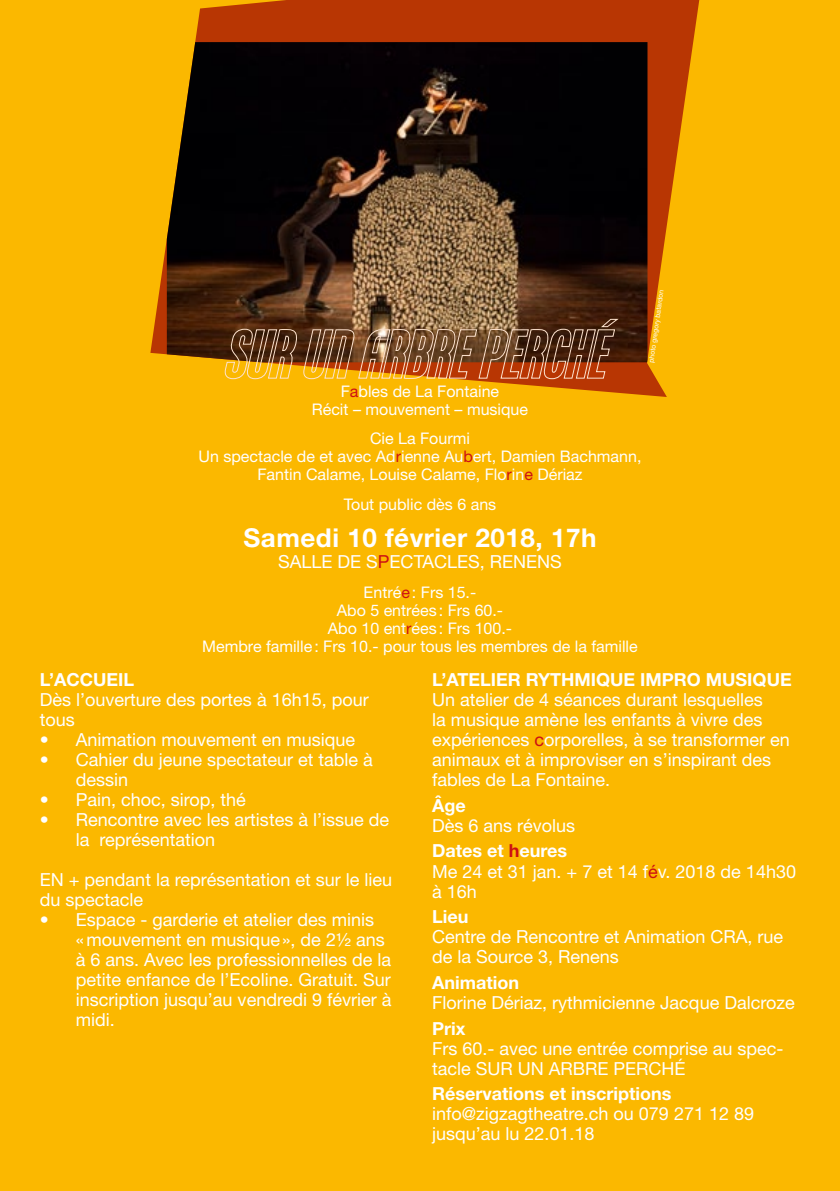
<style>
.page{position:relative;width:840px;height:1191px;background:#fff}
.page>*{position:absolute;margin:0;border:0;box-sizing:border-box;transform-origin:0 0}
.t1{font:700 26px "Helvetica Neue LT";letter-spacing:.02em;color:#fff}
.t2{font:18px/20px "Helvetica Neue LT";color:#fff}
.t3{font:700 18px "Helvetica Neue LT";color:#fff}
.t4{font:16px/18px "Helvetica Neue LT";color:#fff;text-align:center}
.t5{font:6.8px "Helvetica Neue LT";color:#fff}
.s1{color:#cd1013}
.s2{font-weight:700}
.s3{font-weight:700;color:#cd1013}
</style>
<div class="page">
<div style="left:0;top:0;width:839px;height:1191px;background:#fbb800"></div>
<svg style="left:150px;top:0;width:548px;height:397px;background:#d67101"></svg>
<img style="left:167px;top:42px;width:480px;height:320px">
<svg style="left:224px;top:318px;width:395px;height:61px;background:#8b572e"></svg>
<p class="t5" style="left:646px;top:362px;width:74px;rotate:-82deg">photo gregory batardon</p>
<p class="t4" style="left:311px;top:382px;width:218px">F<span class="s1">a</span>bles de La Fontaine<br>Récit – mouvement – musique</p>
<p class="t4" style="left:198px;top:429px;width:444px">Cie La Fourmi<br>Un spectacle de et avec Ad<span class="s1">r</span>ienne Au<span class="s1">b</span>ert, Damien Bachmann,<br>Fantin Calame, Louise Calame, Flo<span class="s1">r</span>in<span class="s1">e</span> Dériaz</p>
<p class="t4" style="left:343px;top:495px;width:154px">Tout public dès 6 ans</p>
<h1 class="t1" style="left:243px;top:521px;width:354px">Samedi 10 février 2018, 17h</h1>
<p class="t2" style="left:278px;top:551px;width:285px">SALLE DE S<span class="s1">P</span>ECTACLES, RENENS</p>
<p class="t4" style="left:202px;top:582px;width:437px">Entré<span class="s1">e</span>: Frs 15.-<br>Abo 5 entrées: Frs 60.-<br>Abo 10 ent<span class="s1">r</span>ées: Frs 100.-<br>Membre famille: Frs 10.- pour tous les membres de la famille</p>
<p class="t3" style="left:40px;top:668px;width:96px">L’ACCUEI L</p>
<p class="t2" style="left:40px;top:689px;width:330px">Dès l’ouverture des portes à 16h15, pour tous</p>
<p class="t2" style="left:40px;top:729px;width:317px">• Animation mouvement en musique</p>
<p class="t2" style="left:76px;top:749px;width:298px;text-indent:-36px">• Cahier du jeune spectateur et table à dessin</p>
<p class="t2" style="left:40px;top:789px;width:208px">• Pain, choc, sirop, thé</p>
<p class="t2" style="left:76px;top:809px;width:315px;text-indent:-36px">• Rencontre avec les artistes à l’issue de la représentation</p>
<p class="t2" style="left:40px;top:869px;width:354px">EN + pendant la représentation et sur le lieu du spectacle</p>
<p class="t2" style="left:76px;top:909px;width:317px;text-indent:-36px">• Espace - garderie et atelier des minis «mouvement en musique», de 2½ ans à 6 ans. Avec les professionnelles de la petite enfance de l’Ecoline. Gratuit. Sur inscription jusqu’au vendredi 9 février à midi.</p>
<p class="t3" style="left:432px;top:668px;width:27px">L’ATE</p>
<p class="t3" style="left:480px;top:668px;width:311px">LIER RYTHMIQUE IMPRO MUSIQUE</p>
<p class="t2" style="left:432px;top:689px;width:359px">Un atelier de 4 séances durant lesquelles<br>la musique amène les enfants à vivre des expériences <span class="s1">c</span>orporelles, à se transformer en animaux et à improviser en s’inspirant des fables de La Fontaine.</p>
<p class="t3" style="left:432px;top:794px;width:35px">Âge</p>
<p class="t2" style="left:432px;top:812px;width:145px;line-height:25.6px">Dès 6 ans révolus<br><span class="s2">Dates et</span> <span class="s3">h</span><span class="s2">eures</span></p>
<p class="t2" style="left:432px;top:861px;width:365px">Me 24 et 31 jan. + 7 et 14 f<span class="s1">é</span>v. 2018 de 14h30 à 16h</p>
<p class="t3" style="left:432px;top:905px;width:38px">Lieu</p>
<p class="t2" style="left:432px;top:926px;width:352px">Centre de Rencontre et Animation CRA, rue de la Source 3, Renens</p>
<p class="t3" style="left:432px;top:971px;width:88px">Animation</p>
<p class="t2" style="left:432px;top:992px;width:364px">Florine Dériaz, rythmicienne Jacque Dalcroze</p>
<p class="t3" style="left:432px;top:1017px;width:35px">Prix</p>
<p class="t2" style="left:432px;top:1038px;width:353px">Frs 60.- avec une entrée comprise au spec&shy;tacle SUR UN ARBRE PERCHÉ</p>
<p class="t3" style="left:432px;top:1082px;width:241px">Réservations et inscriptions</p>
<p class="t2" style="left:432px;top:1103px;width:323px">info@zigzagtheatre.ch ou 079 271 12 89 jusqu’au lu 22.01.18</p>
</div>
